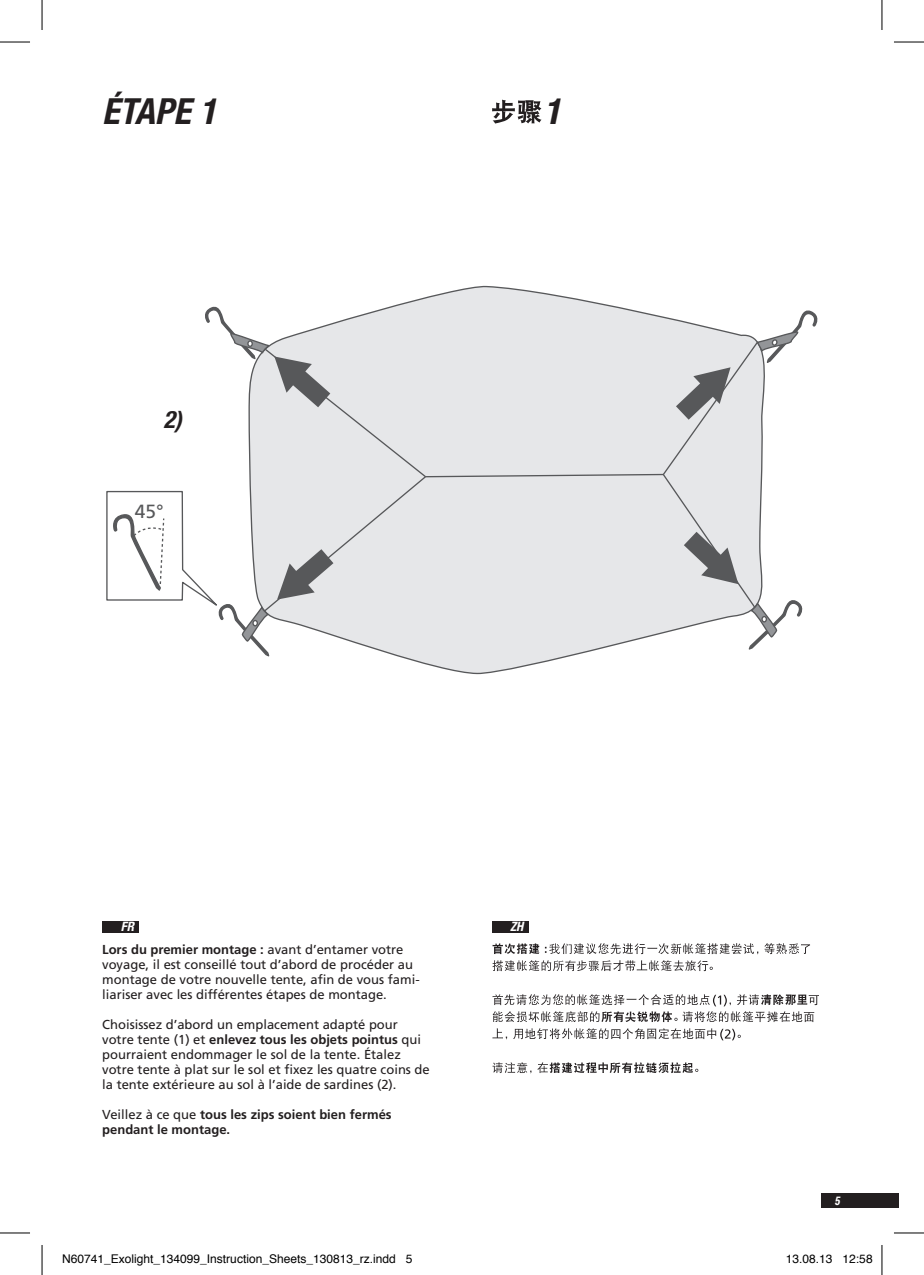
<style>
.page{position:relative;width:924px;height:1275px;background:#fff}
.page>*{position:absolute;margin:0;border:0;box-sizing:border-box;transform-origin:0 0}
.t1{font:italic 700 condensed 36px "Helvetica Neue LT Com";color:#231f20}
.t2{font:italic 700 condensed 24px "Helvetica Neue LT Com";color:#231f20}
.t3{font:19px "Frutiger";color:#57585a}
.t4{font:13px/15px "Frutiger";color:#231f20}
.t5{font:700 13px/15px "Frutiger";color:#231f20}
.t6{font:italic 700 condensed 13px "Helvetica Neue LT Com";color:#fff}
.t7{font:12px "Helvetica";color:#000}
.t8{font:italic 700 11.6px "Roboto Condensed";color:#fff}
.s1{font-weight:700}
.s2{font-weight:400}
</style>
<div class="page">
<div style="left:821px;top:1193px;width:77px;height:15px;background:#231f20"></div>
<svg style="left:271px;top:286px;width:494px;height:388px"></svg>
<svg style="left:106px;top:490px;width:165px;height:167px"></svg>
<svg style="left:755px;top:308px;width:62px;height:57px"></svg>
<div style="left:771px;top:339px;width:6px;height:7px;border:1px solid #57585a;border-radius:2px"></div>
<div style="left:246px;top:340px;width:512px;height:272px;background:#e6e7e9"></div>
<svg style="left:661px;top:472px;width:142px;height:179px"></svg>
<svg style="left:205px;top:304px;width:222px;height:174px"></svg>
<svg style="left:492px;top:100px;width:49px;height:23px"></svg>
<div style="left:102px;top:921px;width:37px;height:11px;background:#231f20"></div>
<div style="left:492px;top:921px;width:36px;height:11px;background:#231f20"></div>
<svg style="left:492px;top:1062px;width:206px;height:11px"></svg>
<svg style="left:492px;top:1028px;width:248px;height:12px"></svg>
<svg style="left:492px;top:994px;width:326px;height:28px"></svg>
<svg style="left:492px;top:960px;width:220px;height:11px"></svg>
<svg style="left:492px;top:943px;width:317px;height:11px"></svg>
<hr style="left:0;top:42px;width:30px;height:1px;background:#000">
<hr style="left:893px;top:42px;width:30px;height:1px;background:#000">
<hr style="left:0;top:1232px;width:30px;height:1px;background:#000">
<hr style="left:893px;top:1232px;width:30px;height:1px;background:#000">
<hr style="left:42px;top:0;width:1px;height:30px;background:#000">
<hr style="left:42px;top:1245px;width:1px;height:30px;background:#000">
<hr style="left:881px;top:0;width:1px;height:30px;background:#000">
<hr style="left:881px;top:1245px;width:1px;height:30px;background:#000">
<h1 class="t1" style="left:102px;top:90px;width:116px">Étape 1</h1>
<h1 class="t1" style="left:543px;top:90px;width:19px">1</h1>
<h2 class="t2" style="left:163px;top:405px;width:20px">2)</h2>
<h3 class="t3" style="left:135px;top:500px;width:30px">45°</h3>
<p class="t6" style="left:121px;top:919px;width:15px">FR</p>
<p class="t6" style="left:510px;top:919px;width:15px">ZH</p>
<p class="t4" style="left:102px;top:941px;width:319px"><span class="s1">Lors du premier montage :</span> avant d’entamer votre voyage, il est conseillé tout d’abord de procéder au montage de votre nouvelle tente, afin de vous fami&shy;liariser avec les différentes étapes de montage.</p>
<p class="t4" style="left:102px;top:1016px;width:329px">Choisissez d’abord un emplacement adapté pour votre tente (1) et <span class="s1">enlevez tous les objets pointus</span> qui pourraient endommager le sol de la tente. Étalez votre tente à plat sur le sol et fixez les quatre coins de la tente extérieure au sol à l’aide de sardines (2).</p>
<p class="t5" style="left:102px;top:1106px;width:291px"><span class="s2">Veillez à ce que</span> tous les zips soient bien fermés pendant le montage.</p>
<p class="t8" style="left:834px;top:1192px;width:7px">5</p>
<p class="t7" style="left:62px;top:1249px;width:352px">N60741_Exolight_134099_Instruction_Sheets_130813_rz.indd 5</p>
<p class="t7" style="left:785px;top:1249px;width:88px">13.08.13 12:58</p>
</div>
